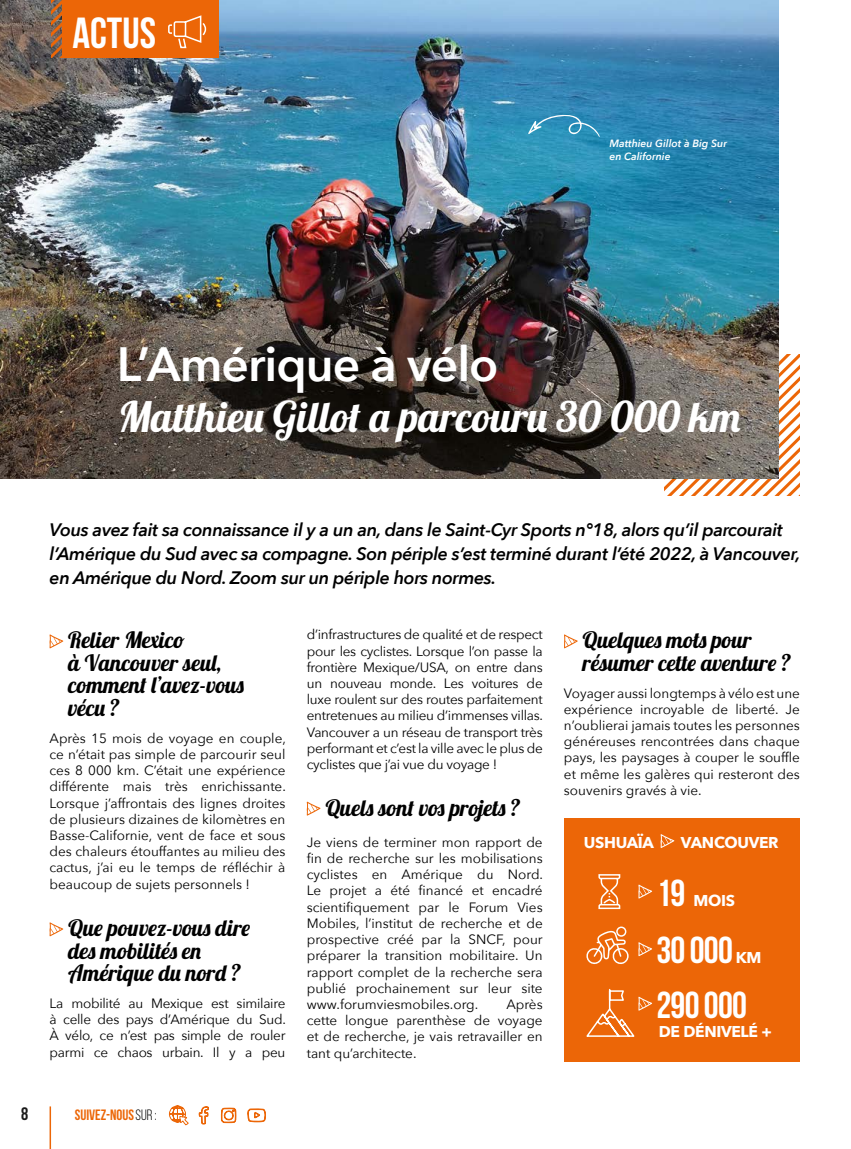
<style>
.page{position:relative;width:851px;height:1149px;background:#fff}
.page>*{position:absolute;margin:0;border:0;box-sizing:border-box;transform-origin:0 0}
.t1{font:600 48px "Avenir Next";letter-spacing:-.02em;color:#fff}
.t2{font:700 43.5px "Bebas Neue";color:#fff}
.t3{font:42px "Lobster";color:#fff}
.t4{font:700 37.5px "Bebas Neue";letter-spacing:-.02em;color:#fff}
.t5{font:22.5px/22.5px "Lobster";color:#000}
.t6{font:italic 600 18px/24px "Avenir Next";letter-spacing:-.02em;color:#000}
.t7{font:700 18px "Bebas Neue";color:#000}
.t8{font:700 15.6px "Avenir Next";letter-spacing:-.02em;color:#fff}
.t9{font:700 15px "Bebas Neue";color:#ec6607}
.t10{font:13.5px/16.2px "Avenir Next";color:#000;text-align:justify}
.t11{font:italic 600 10.5px/12.6px "Avenir Next";color:#fff}
.s1{font-weight:400;color:#000}
</style>
<div class="page">
<svg style="left:665px;top:354px;width:134px;height:141px"></svg>
<img style="left:0;top:0;width:778px;height:478px">
<svg style="left:49px;top:634px;width:14px;height:14px"></svg>
<svg style="left:49px;top:922px;width:14px;height:14px"></svg>
<svg style="left:307px;top:801px;width:13px;height:14px"></svg>
<svg style="left:564px;top:634px;width:13px;height:14px"></svg>
<div style="left:564px;top:818px;width:235px;height:243px;background:#ec6607"></div>
<svg style="left:638px;top:884px;width:14px;height:14px"></svg>
<svg style="left:638px;top:942px;width:14px;height:13px"></svg>
<svg style="left:660px;top:834px;width:14px;height:13px"></svg>
<svg style="left:528px;top:114px;width:72px;height:24px;background:#429ac0"></svg>
<svg style="left:598px;top:874px;width:23px;height:35px"></svg>
<svg style="left:586px;top:926px;width:42px;height:38px"></svg>
<svg style="left:586px;top:988px;width:66px;height:49px"></svg>
<hr style="left:50px;top:1106px;width:1px;height:42px;background:#ec6607">
<svg style="left:199px;top:1106px;width:10px;height:18px"></svg>
<svg style="left:221px;top:1107px;width:15px;height:15px"></svg>
<svg style="left:247px;top:1108px;width:19px;height:13px"></svg>
<svg style="left:169px;top:1105px;width:20px;height:19px"></svg>
<div style="left:62px;top:0;width:157px;height:21px;background:#ec6607"></div>
<div style="left:63px;top:5px;width:156px;height:52px;background:#ec6607"></div>
<svg style="left:51px;top:0;width:11px;height:57px"></svg>
<svg style="left:168px;top:15px;width:39px;height:34px"></svg>
<h2 class="t2" style="left:72px;top:9px;width:85px">ACTUS</h2>
<p class="t11" style="left:609px;top:137px;width:119px">Matthieu Gillot à Big Sur en Californie</p>
<h1 class="t1" style="left:117px;top:323px;width:383px">L’Amérique à vélo</h1>
<h3 class="t3" style="left:118px;top:390px;width:625px">Matthieu Gillot a parcouru 30 000 km</h3>
<p class="t6" style="left:50px;top:517px;width:752px">Vous avez fait sa connaissance il y a un an, dans le Saint-Cyr Sports n°18, alors qu’il parcourait l’Amérique du Sud avec sa compagne. Son périple s’est terminé durant l’été 2022, à Vancouver, en Amérique du Nord. Zoom sur un périple hors normes.</p>
<h3 class="t5" style="left:68px;top:628px;width:178px">Relier Mexico<br>à Vancouver seul, comment l’avez-vous vécu ?</h3>
<p class="t10" style="left:50px;top:729px;width:238px">Après 15 mois de voyage en couple, ce n’était pas simple de parcourir seul ces 8 000 km. C’était une expérience différente mais très enrichissante.<br>Lorsque j’affrontais des lignes droites de plusieurs dizaines de kilomètres en Basse-Californie, vent de face et sous des chaleurs étouffantes au milieu des cactus, j’ai eu le temps de réfléchir à beaucoup de sujets personnels !</p>
<h3 class="t5" style="left:68px;top:916px;width:184px">Que pouvez-vous dire des mobilités en<br>Amérique du nord ?</h3>
<p class="t10" style="left:50px;top:994px;width:238px">La mobilité au Mexique est similaire à celle des pays d’Amérique du Sud.<br>À vélo, ce n’est pas simple de rouler parmi ce chaos urbain. Il y a peu</p>
<h3 class="t7" style="left:21px;top:1103px;width:9px">8</h3>
<p class="t9" style="left:75px;top:1106px;width:83px">SUIVEZ-NOUS<span class="s1">SUR :</span></p>
<p class="t10" style="left:307px;top:625px;width:238px">d’infrastructures de qualité et de respect pour les cyclistes. Lorsque l’on passe la frontière Mexique/USA, on entre dans un nouveau monde. Les voitures de luxe roulent sur des routes parfaitement entretenues au milieu d’immenses villas.<br>Vancouver a un réseau de transport très performant et c’est la ville avec le plus de cyclistes que j’ai vue du voyage !</p>
<h3 class="t5" style="left:325px;top:795px;width:197px">Quels sont vos projets ?</h3>
<p class="t10" style="left:307px;top:833px;width:238px">Je viens de terminer mon rapport de fin de recherche sur les mobilisations cyclistes en Amérique du Nord.<br>Le projet a été financé et encadré scientifiquement par le Forum Vies Mobiles, l’institut de recherche et de prospective créé par la SNCF, pour préparer la transition mobilitaire. Un rapport complet de la recherche sera publié prochainement sur leur site www.forumviesmobiles.org.</p>
<p class="t10" style="left:307px;top:995px;width:237px;text-indent:199px">Après cette longue parenthèse de voyage et de recherche, je vais retravailler en tant qu’architecte.</p>
<h3 class="t5" style="left:582px;top:628px;width:210px">Quelques mots pour résumer cette aventure ?</h3>
<p class="t10" style="left:564px;top:684px;width:237px">Voyager aussi longtemps à vélo est une expérience incroyable de liberté. Je n’oublierai jamais toutes les personnes généreuses rencontrées dans chaque pays, les paysages à couper le souffle et même les galères qui resteront des souvenirs gravés à vie.</p>
<p class="t8" style="left:584px;top:828px;width:71px">USHUAÏA</p>
<p class="t8" style="left:680px;top:828px;width:99px">VANCOUVER</p>
<h3 class="t4" style="left:656px;top:871px;width:30px">19</h3>
<p class="t8" style="left:693px;top:886px;width:43px">MOIS</p>
<h3 class="t4" style="left:656px;top:929px;width:78px">30 000</h3>
<p class="t8" style="left:735px;top:944px;width:27px">KM</p>
<h3 class="t4" style="left:656px;top:983px;width:92px">290 000</h3>
<p class="t8" style="left:658px;top:1017px;width:115px">DE DÉNIVELÉ +</p>
</div>
